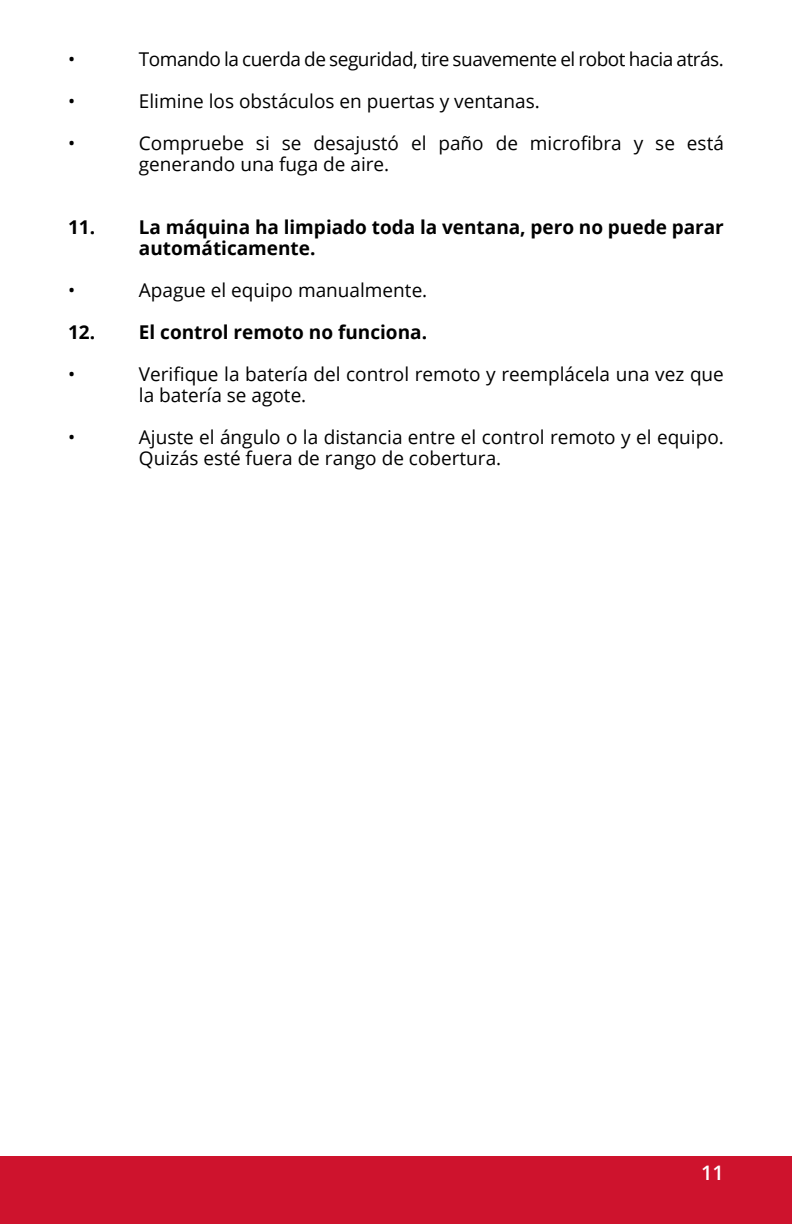
<style>
.page{position:relative;width:792px;height:1224px;background:#fff}
.page>*{position:absolute;margin:0;border:0;box-sizing:border-box;transform-origin:0 0}
.t1{font:600 20px "Open Sans";color:#fff}
.t2{font:19px/21px "Open Sans";color:#000}
.t3{font:700 19px/21px "Open Sans";color:#000}
.t4{font:19px "Open Sans";letter-spacing:-.025em;color:#000}
</style>
<div class="page">
<div style="left:0;top:1156px;width:792px;height:68px;background:#ce132d"></div>
<p class="t2" style="left:68px;top:48px;width:9px">•</p>
<p class="t4" style="left:139px;top:46px;width:587px">Tomando la cuerda de seguridad, tire suavemente el robot hacia atrás.</p>
<p class="t2" style="left:68px;top:90px;width:9px">•</p>
<p class="t2" style="left:139px;top:90px;width:402px">Elimine los obstáculos en puertas y ventanas.</p>
<p class="t2" style="left:68px;top:132px;width:9px">•</p>
<p class="t2" style="left:139px;top:132px;width:587px">Compruebe si se desajustó el paño de microfibra y se está generando una fuga de aire.</p>
<p class="t3" style="left:139px;top:216px;width:587px;text-indent:-71px">11. La máquina ha limpiado toda la ventana, pero no puede parar automáticamente.</p>
<p class="t2" style="left:68px;top:279px;width:9px">•</p>
<p class="t2" style="left:139px;top:279px;width:290px">Apague el equipo manualmente.</p>
<p class="t3" style="left:68px;top:321px;width:361px">12. El control remoto no funciona.</p>
<p class="t2" style="left:68px;top:363px;width:9px">•</p>
<p class="t2" style="left:139px;top:363px;width:587px">Verifique la batería del control remoto y reemplácela una vez que la batería se agote.</p>
<p class="t2" style="left:68px;top:426px;width:9px">•</p>
<p class="t2" style="left:139px;top:426px;width:587px">Ajuste el ángulo o la distancia entre el control remoto y el equipo.<br>Quizás esté fuera de rango de cobertura.</p>
<p class="t1" style="left:701px;top:1160px;width:24px">11</p>
</div>
